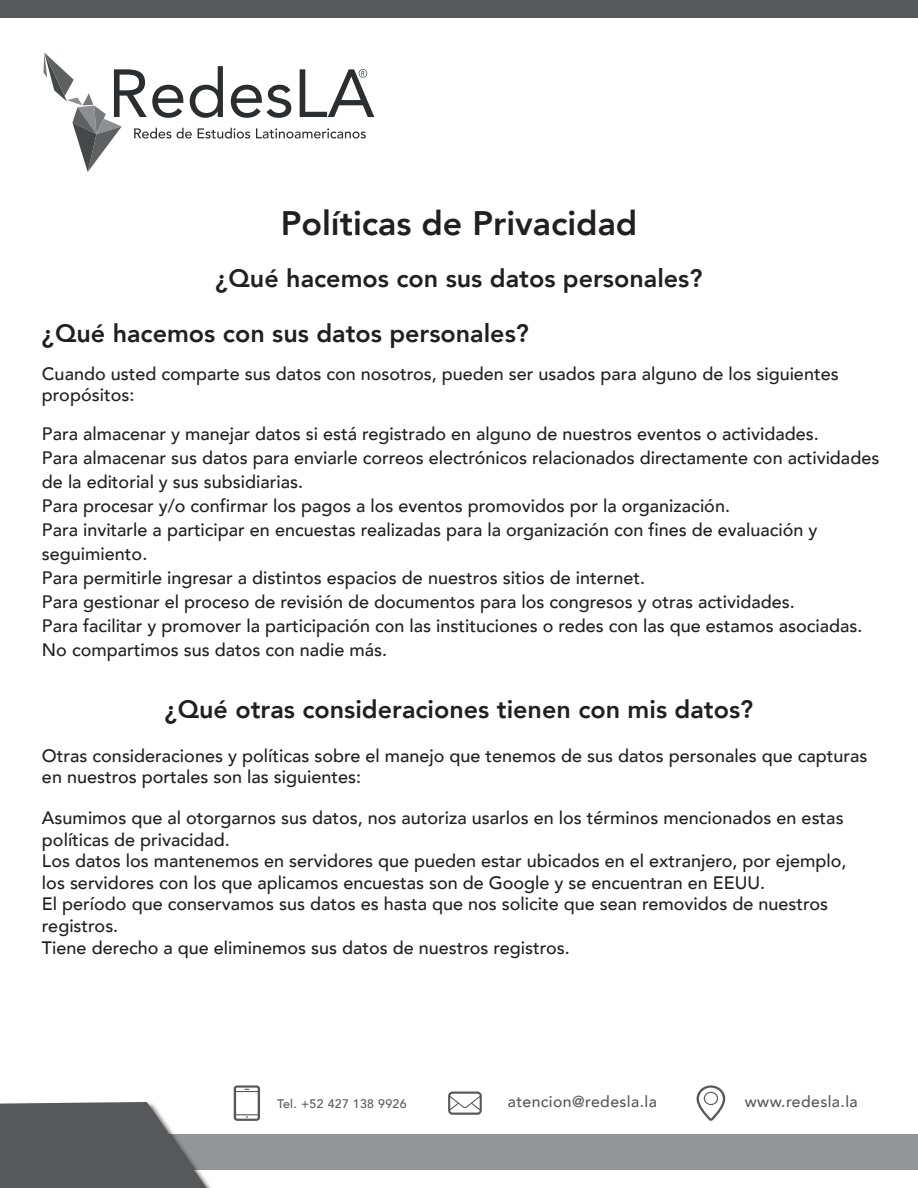
<style>
.page{position:relative;width:918px;height:1188px;background:#fff}
.page>*{position:absolute;margin:0;border:0;box-sizing:border-box;transform-origin:0 0}
.t1{font:800 33.9px "Avenir";color:#231f20}
.t2{font:800 25.05px "Avenir";color:#231f20}
.t3{font:500 18px/24px "Avenir";color:#231f20}
.t4{font:500 15.75px "Avenir";letter-spacing:.025em;color:#57585a}
.t5{font:500 12.3px "Avenir";letter-spacing:.025em;color:#57585a}
</style>
<div class="page">
<svg style="left:448px;top:1092px;width:34px;height:23px"></svg>
<svg style="left:234px;top:1085px;width:26px;height:36px"></svg>
<svg style="left:697px;top:1085px;width:28px;height:36px"></svg>
<div style="left:0;top:1134px;width:918px;height:36px;background:#939598"></div>
<div style="left:0;top:0;width:918px;height:18px;background:#57585a"></div>
<svg style="left:0;top:1102px;width:207px;height:86px"></svg>
<svg style="left:43px;top:53px;width:331px;height:119px"></svg>
<h1 class="t1" style="left:281px;top:197px;width:358px">Políticas de Privacidad</h1>
<h2 class="t2" style="left:216px;top:258px;width:488px">¿Qué hacemos con sus datos personales?</h2>
<h2 class="t2" style="left:42px;top:314px;width:488px">¿Qué hacemos con sus datos personales?</h2>
<p class="t3" style="left:42px;top:362px;width:798px;line-height:21.6px">Cuando usted comparte sus datos con nosotros, pueden ser usados para alguno de los siguientes propósitos:</p>
<p class="t3" style="left:42px;top:421px;width:839px">Para almacenar y manejar datos si está registrado en alguno de nuestros eventos o actividades.<br>Para almacenar sus datos para enviarle correos electrónicos relacionados directamente con actividades de la editorial y sus subsidiarias.<br>Para procesar y/o confirmar los pagos a los eventos promovidos por la organización.<br>Para invitarle a participar en encuestas realizadas para la organización con fines de evaluación y seguimiento.<br>Para permitirle ingresar a distintos espacios de nuestros sitios de internet.<br>Para gestionar el proceso de revisión de documentos para los congresos y otras actividades.<br>Para facilitar y promover la participación con las instituciones o redes con las que estamos asociadas.<br>No compartimos sus datos con nadie más.</p>
<h2 class="t2" style="left:165px;top:690px;width:590px">¿Qué otras consideraciones tienen con mis datos?</h2>
<p class="t3" style="left:42px;top:744px;width:827px;line-height:21.6px">Otras consideraciones y políticas sobre el manejo que tenemos de sus datos personales que capturas en nuestros portales son las siguientes:</p>
<p class="t3" style="left:42px;top:806px;width:806px;line-height:21.6px">Asumimos que al otorgarnos sus datos, nos autoriza usarlos en los términos mencionados en estas políticas de privacidad.<br>Los datos los mantenemos en servidores que pueden estar ubicados en el extranjero, por ejemplo, los servidores con los que aplicamos encuestas son de Google y se encuentran en EEUU.<br>El período que conservamos sus datos es hasta que nos solicite que sean removidos de nuestros registros.<br>Tiene derecho a que eliminemos sus datos de nuestros registros.</p>
<p class="t5" style="left:277px;top:1093px;width:131px">Tel. +52 427 138 9926</p>
<p class="t4" style="left:508px;top:1088px;width:151px">atencion@redesla.la</p>
<p class="t4" style="left:745px;top:1088px;width:114px">www.redesla.la</p>
</div>
